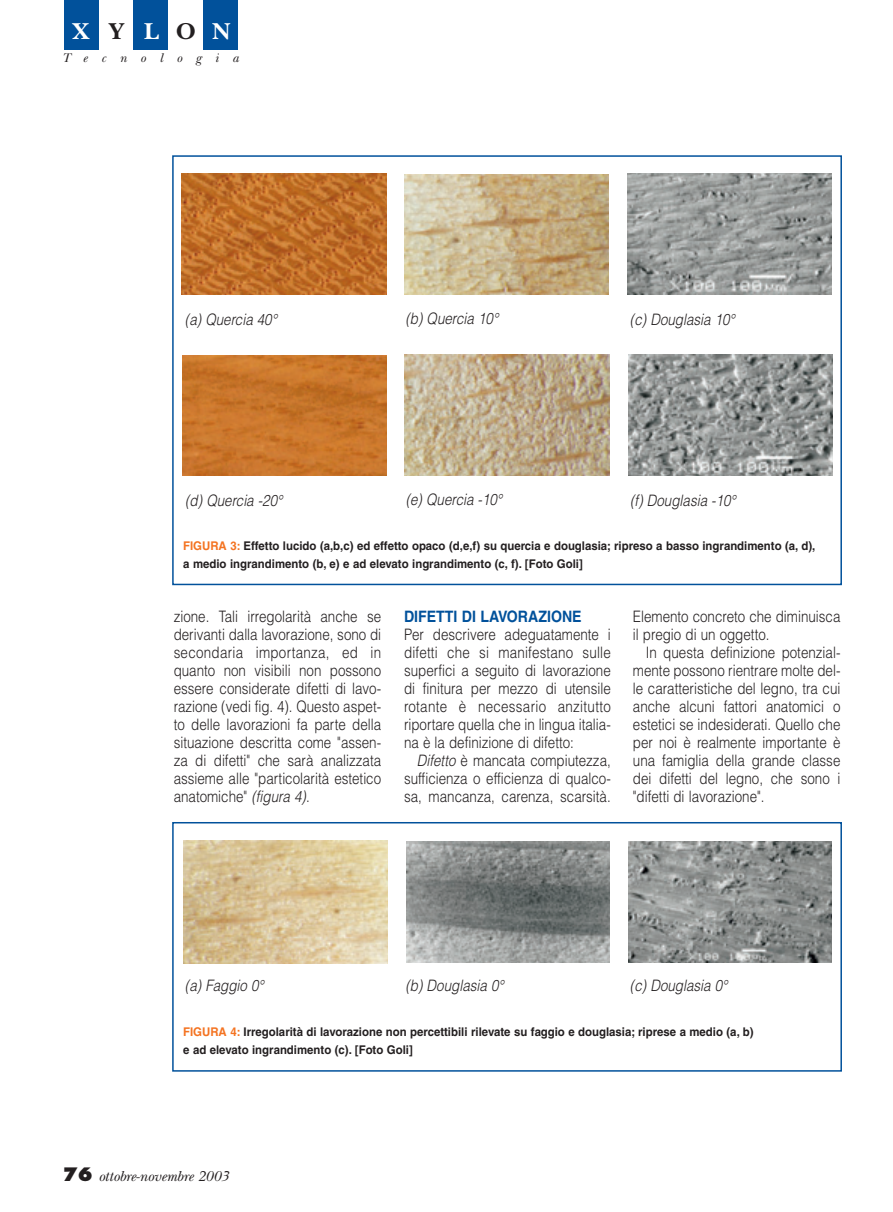
<style>
.page{position:relative;width:893px;height:1212px;background:#fff}
.page>*{position:absolute;margin:0;border:0;box-sizing:border-box;transform-origin:0 0}
.t1{font:700 24px "New Baskerville";letter-spacing:.76em;color:#fff}
.t2{font:300 15.75px/18px "Helvetica";color:#231f20;text-align:justify;scale:.85 1}
.t3{font:italic 300 15.75px "Helvetica";color:#231f20;scale:.85 1}
.t4{font:700 15.75px "Helvetica";color:#01519b;scale:.9 1}
.t5{font:italic 15px "New Baskerville";color:#231f20}
.t6{font:italic 13.05px "New Baskerville";letter-spacing:1.04em;color:#231f20}
.t7{font:700 12px/18px "Helvetica";color:#231f20;scale:.95 1}
.s1{color:#231f20}
.s2{color:#f47321}
.s3{font-style:italic}
.s4{font-family:"Futura";font-weight:800;font-style:normal;font-size:18px}
</style>
<div class="page">
<div style="left:64px;top:0;width:34px;height:50px;background:#01519b"></div>
<div style="left:133px;top:0;width:35px;height:50px;background:#01519b"></div>
<div style="left:203px;top:0;width:35px;height:50px;background:#01519b"></div>
<div style="left:172px;top:155px;width:670px;height:430px;border:2px solid #01519b"></div>
<img style="left:404px;top:174px;width:205px;height:120px">
<img style="left:182px;top:174px;width:204px;height:121px">
<img style="left:627px;top:174px;width:205px;height:120px">
<img style="left:182px;top:355px;width:204px;height:120px">
<img style="left:404px;top:354px;width:205px;height:121px">
<img style="left:628px;top:355px;width:204px;height:120px">
<div style="left:172px;top:822px;width:670px;height:249px;border:2px solid #01519b"></div>
<img style="left:183px;top:840px;width:204px;height:123px">
<img style="left:406px;top:841px;width:204px;height:122px">
<img style="left:628px;top:841px;width:204px;height:121px">
<h1 class="t1" style="left:73px;top:22px;width:160px">X<span class="s1">Y</span>L<span class="s1">O</span>N</h1>
<p class="t6" style="left:62px;top:53px;width:178px">Tecnologia</p>
<p class="t3" style="left:185px;top:313px;width:113px">(a) Quercia 40°</p>
<p class="t3" style="left:405px;top:313px;width:114px">(b) Quercia 10°</p>
<p class="t3" style="left:630px;top:313px;width:128px">(c) Douglasia 10°</p>
<p class="t3" style="left:185px;top:494px;width:119px">(d) Quercia -20°</p>
<p class="t3" style="left:406px;top:494px;width:118px">(e) Quercia -10°</p>
<p class="t3" style="left:630px;top:494px;width:129px">(f) Douglasia -10°</p>
<p class="t7" style="left:183px;top:538px;width:667px"><span class="s2">FIGURA 3:</span> Effetto lucido (a,b,c) ed effetto opaco (d,e,f) su quercia e douglasia; ripreso a basso ingrandimento (a, d), a medio ingrandimento (b, e) e ad elevato ingrandimento (c, f). [Foto Goli]</p>
<p class="t2" style="left:174px;top:609px;width:246px">zione. Tali irregolarità anche se derivanti dalla lavorazione, sono di secondaria importanza, ed in quanto non visibili non possono essere considerate difetti di lavo&shy;razione (vedi fig. 4). Questo aspet&shy;to delle lavorazioni fa parte della situazione descritta come "assen&shy;za di difetti" che sarà analizzata assieme alle "particolarità estetico anatomiche" <span class="s3">(figura 4)</span>.</p>
<p class="t4" style="left:404px;top:611px;width:199px">DIFETTI DI LAVORAZIONE</p>
<p class="t2" style="left:404px;top:627px;width:245px">Per descrivere adeguatamente i difetti che si manifestano sulle superfici a seguito di lavorazione di finitura per mezzo di utensile rotante è necessario anzitutto riportare quella che in lingua italia&shy;na è la definizione di difetto:</p>
<p class="t2" style="left:404px;top:753px;width:245px;text-indent:13px"><span class="s3">Difetto</span> è mancata compiutezza, sufficienza o efficienza di qualco&shy;sa, mancanza, carenza, scarsità.</p>
<p class="t2" style="left:633px;top:609px;width:246px">Elemento concreto che diminuisca il pregio di un oggetto.</p>
<p class="t2" style="left:633px;top:645px;width:246px;text-indent:13px">In questa definizione potenzial&shy;mente possono rientrare molte del&shy;le caratteristiche del legno, tra cui anche alcuni fattori anatomici o estetici se indesiderati. Quello che per noi è realmente importante è una famiglia della grande classe dei difetti del legno, che sono i "difetti di lavorazione".</p>
<p class="t3" style="left:185px;top:980px;width:98px">(a) Faggio 0°</p>
<p class="t3" style="left:405px;top:979px;width:120px">(b) Douglasia 0°</p>
<p class="t3" style="left:630px;top:980px;width:119px">(c) Douglasia 0°</p>
<p class="t7" style="left:183px;top:1024px;width:602px"><span class="s2">FIGURA 4:</span> Irregolarità di lavorazione non percettibili rilevate su faggio e douglasia; riprese a medio (a, b) e ad elevato ingrandimento (c). [Foto Goli]</p>
<p class="t5" style="left:63px;top:1171px;width:167px"><span class="s4">76</span> ottobre-novembre 2003</p>
</div>
